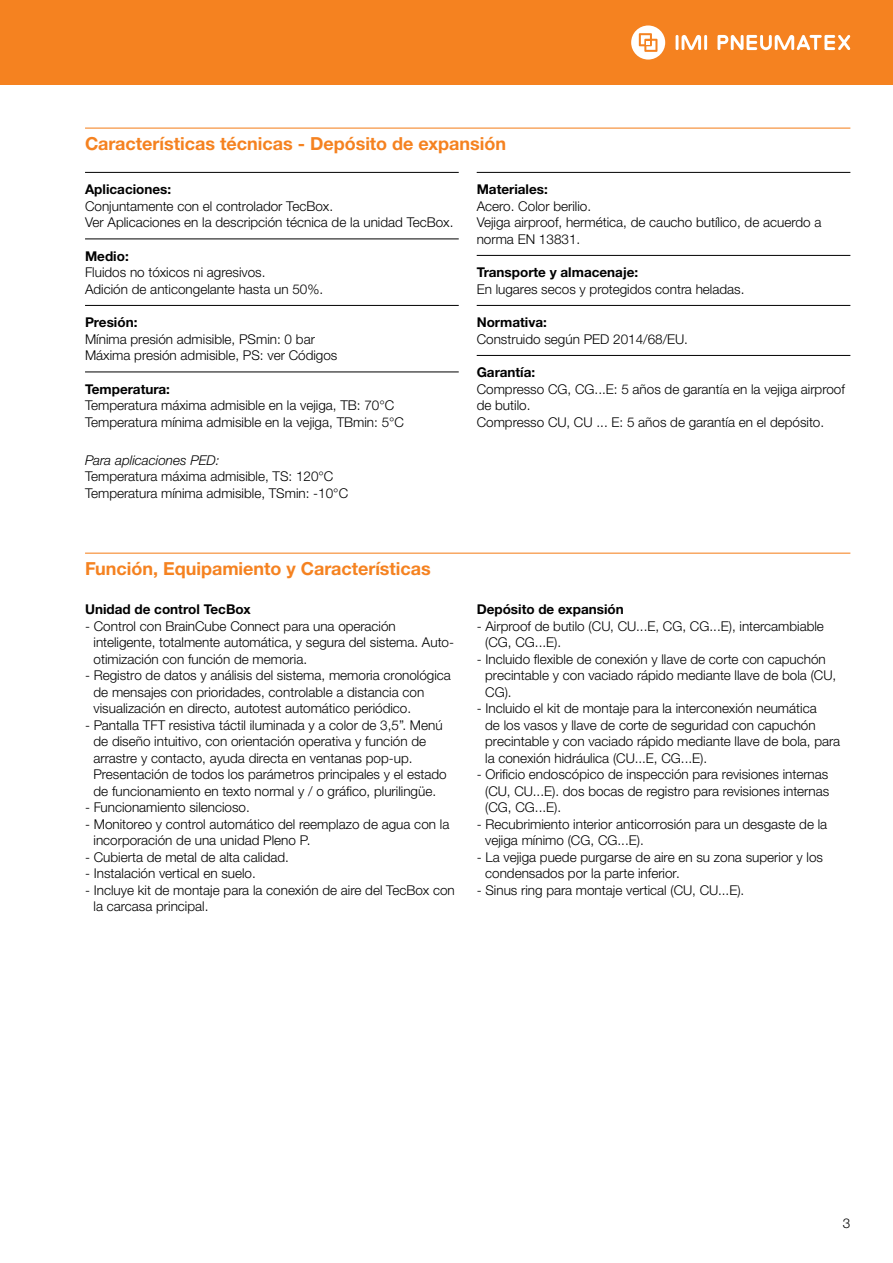
<style>
.page{position:relative;width:893px;height:1263px;background:#fff}
.page>*{position:absolute;margin:0;border:0;box-sizing:border-box;transform-origin:0 0}
.t1{font:700 18px "Helvetica Neue LTW1 G";color:#f58220}
.t2{font:300 13.5px/16.5px "Helvetica Neue LTW1 G";color:#000}
.t3{font:700 13.5px "Helvetica Neue LTW1 G";color:#000}
.t4{font:italic 300 13.5px "Helvetica Neue LTW1 G";color:#000}
</style>
<div class="page">
<div style="left:0;top:0;width:893px;height:85px;background:#f58220"></div>
<hr style="left:704px;top:35px;width:3px;height:15px;background:#fff">
<svg style="left:676px;top:35px;width:25px;height:15px"></svg>
<svg style="left:631px;top:25px;width:34px;height:35px"></svg>
<svg style="left:717px;top:35px;width:133px;height:15px"></svg>
<hr style="left:85px;top:128px;width:765px;height:1px;background:#f58220">
<hr style="left:85px;top:172px;width:374px;height:1px;background:#000">
<hr style="left:85px;top:239px;width:374px;height:1px;background:#000">
<hr style="left:85px;top:305px;width:374px;height:1px;background:#000">
<hr style="left:85px;top:372px;width:374px;height:1px;background:#000">
<hr style="left:477px;top:172px;width:373px;height:1px;background:#000">
<hr style="left:477px;top:255px;width:373px;height:1px;background:#000">
<hr style="left:477px;top:305px;width:373px;height:1px;background:#000">
<hr style="left:477px;top:355px;width:373px;height:1px;background:#000">
<hr style="left:85px;top:553px;width:765px;height:1px;background:#f58220">
<h1 class="t1" style="left:85px;top:132px;width:423px">Características técnicas - Depósito de expansión</h1>
<p class="t3" style="left:85px;top:181px;width:88px">Aplicaciones:</p>
<p class="t2" style="left:85px;top:197px;width:370px">Conjuntamente con el controlador TecBox.<br>Ver Aplicaciones en la descripción técnica de la unidad TecBox.</p>
<p class="t3" style="left:85px;top:247px;width:45px">Medio:</p>
<p class="t2" style="left:85px;top:264px;width:240px">Fluidos no tóxicos ni agresivos.<br>Adición de anticongelante hasta un 50%.</p>
<p class="t3" style="left:85px;top:314px;width:54px">Presión:</p>
<p class="t2" style="left:85px;top:330px;width:254px">Mínima presión admisible, PSmin: 0 bar<br>Máxima presión admisible, PS: ver Códigos</p>
<p class="t3" style="left:85px;top:380px;width:86px">Temperatura:</p>
<p class="t2" style="left:85px;top:397px;width:321px">Temperatura máxima admisible en la vejiga, TB: 70°C<br>Temperatura mínima admisible en la vejiga, TBmin: 5°C</p>
<p class="t4" style="left:85px;top:452px;width:136px">Para aplicaciones PED:</p>
<p class="t2" style="left:85px;top:468px;width:265px">Temperatura máxima admisible, TS: 120°C<br>Temperatura mínima admisible, TSmin: -10°C</p>
<p class="t3" style="left:477px;top:181px;width:73px">Materiales:</p>
<p class="t2" style="left:477px;top:197px;width:346px">Acero. Color berilio.<br>Vejiga airproof, hermética, de caucho butílico, de acuerdo a norma EN 13831.</p>
<p class="t3" style="left:477px;top:264px;width:163px">Transporte y almacenaje:</p>
<p class="t2" style="left:477px;top:280px;width:269px">En lugares secos y protegidos contra heladas.</p>
<p class="t3" style="left:477px;top:314px;width:72px">Normativa:</p>
<p class="t2" style="left:477px;top:330px;width:213px">Construido según PED 2014/68/EU.</p>
<p class="t3" style="left:477px;top:364px;width:60px">Garantía:</p>
<p class="t2" style="left:477px;top:380px;width:370px">Compresso CG, CG...E: 5 años de garantía en la vejiga airproof de butilo.<br>Compresso CU, CU ... E: 5 años de garantía en el depósito.</p>
<h1 class="t1" style="left:85px;top:557px;width:347px">Función, Equipamiento y Características</h1>
<p class="t3" style="left:85px;top:601px;width:167px">Unidad de control TecBox</p>
<p class="t2" style="left:94px;top:618px;width:362px;text-indent:-9px">- Control con BrainCube Connect para una operación inteligente, totalmente automática, y segura del sistema. Auto&shy;otimización con función de memoria.</p>
<p class="t2" style="left:94px;top:667px;width:359px;text-indent:-9px">- Registro de datos y análisis del sistema, memoria cronológica de mensajes con prioridades, controlable a distancia con visualización en directo, autotest automático periódico.</p>
<p class="t2" style="left:94px;top:717px;width:355px;text-indent:-9px">- Pantalla TFT resistiva táctil iluminada y a color de 3,5”. Menú de diseño intuitivo, con orientación operativa y función de arrastre y contacto, ayuda directa en ventanas pop-up.<br>Presentación de todos los parámetros principales y el estado de funcionamiento en texto normal y / o gráfico, plurilingüe.</p>
<p class="t2" style="left:85px;top:799px;width:166px">- Funcionamiento silencioso.</p>
<p class="t2" style="left:94px;top:815px;width:357px;text-indent:-9px">- Monitoreo y control automático del reemplazo de agua con la incorporación de una unidad Pleno P.</p>
<p class="t2" style="left:85px;top:848px;width:205px">- Cubierta de metal de alta calidad.</p>
<p class="t2" style="left:85px;top:865px;width:172px">- Instalación vertical en suelo.</p>
<p class="t2" style="left:94px;top:881px;width:363px;text-indent:-9px">- Incluye kit de montaje para la conexión de aire del TecBox con la carcasa principal.</p>
<p class="t3" style="left:477px;top:601px;width:149px">Depósito de expansión</p>
<p class="t2" style="left:485px;top:617px;width:340px;text-indent:-9px">- Airproof de butilo (CU, CU...E, CG, CG...E), intercambiable (CG, CG...E).</p>
<p class="t2" style="left:485px;top:650px;width:352px;text-indent:-9px">- Incluido flexible de conexión y llave de corte con capuchón precintable y con vaciado rápido mediante llave de bola (CU,<br>CG).</p>
<p class="t2" style="left:485px;top:700px;width:356px;text-indent:-9px">- Incluido el kit de montaje para la interconexión neumática<br>de los vasos y llave de corte de seguridad con capuchón precintable y con vaciado rápido mediante llave de bola, para la conexión hidráulica (CU...E, CG...E).</p>
<p class="t2" style="left:485px;top:766px;width:345px;text-align:justify;text-indent:-9px">- Orificio endoscópico de inspección para revisiones internas (CU, CU...E). dos bocas de registro para revisiones internas (CG, CG...E).</p>
<p class="t2" style="left:485px;top:815px;width:344px;text-indent:-9px">- Recubrimiento interior anticorrosión para un desgaste de la vejiga mínimo (CG, CG...E).</p>
<p class="t2" style="left:485px;top:848px;width:339px;text-indent:-9px">- La vejiga puede purgarse de aire en su zona superior y los condensados por la parte inferior.</p>
<p class="t2" style="left:477px;top:881px;width:269px">- Sinus ring para montaje vertical (CU, CU...E).</p>
<p class="t2" style="left:843px;top:1215px;width:9px">3</p>
</div>
